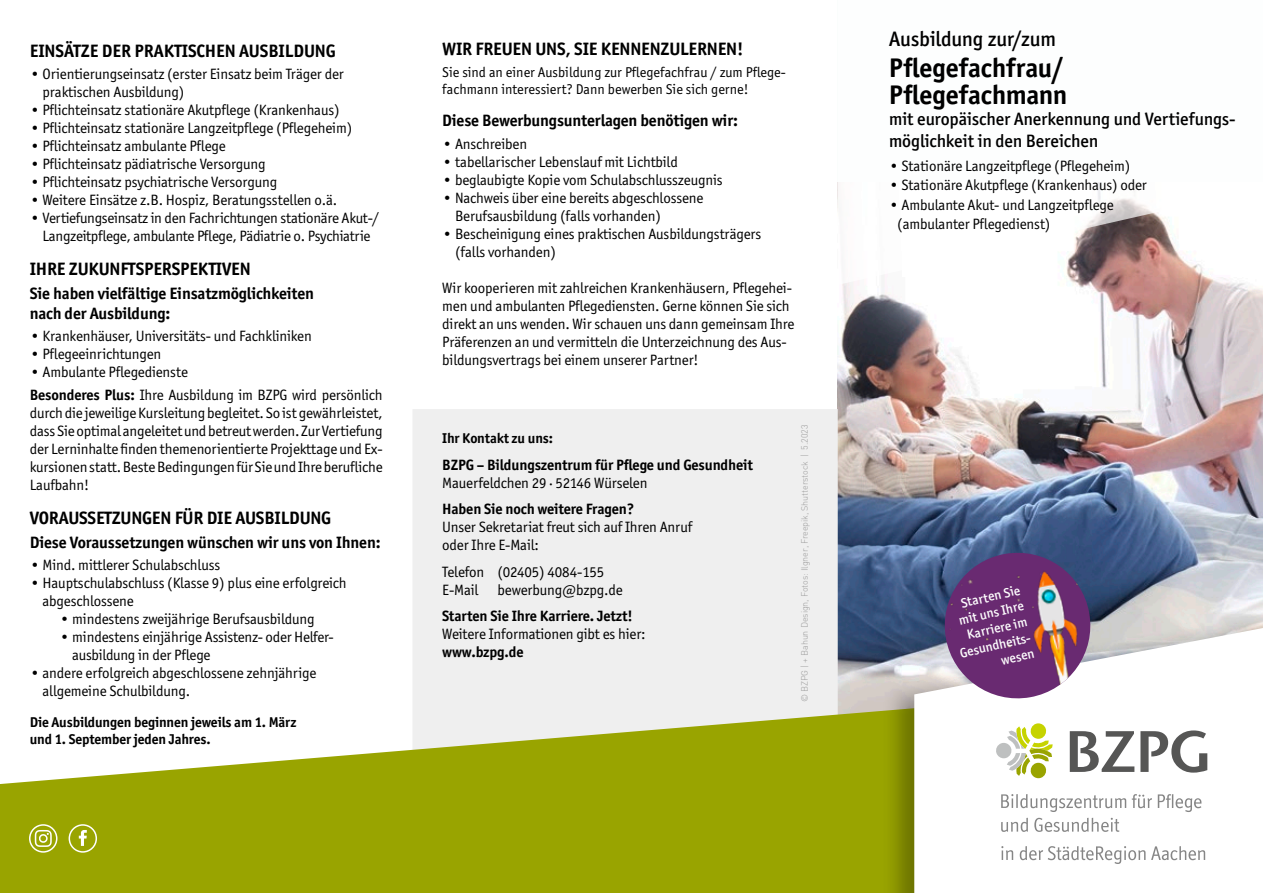
<style>
.page{position:relative;width:1263px;height:893px;background:#fff}
.page>*{position:absolute;margin:0;border:0;box-sizing:border-box;transform-origin:0 0}
.t1{font:700 27px/27px "ITC Officina Sans";letter-spacing:-.005em;color:#000}
.t2{font:500 21px "ITC Officina Sans";letter-spacing:-.005em;color:#000}
.t3{font:700 18px "ITC Officina Sans";letter-spacing:-.01em;color:#000}
.t4{font:500 18px/21.6px "ITC Officina Sans";letter-spacing:-.005em;color:#000}
.t5{font:700 16.5px/19.8px "ITC Officina Sans";letter-spacing:-.01em;color:#000}
.t6{font:15px/18px "ITC Officina Sans";letter-spacing:-.01em;color:#000}
.t7{font:700 15px "ITC Officina Sans";letter-spacing:-.01em;color:#000}
.t8{font:14.25px/17.1px "ITC Officina Sans";color:#000}
.t9{font:700 14.25px/17.1px "ITC Officina Sans";letter-spacing:-.01em;color:#000}
.t10{font:500 13.5px/16.2px "ITC Officina Sans";color:#fff;text-align:right}
.t11{font:300 9px "DIN";letter-spacing:-.01em;color:#9c9c9c}
.s1{font-weight:700}
</style>
<div class="page">
<img style="left:838px;top:285px;width:425px;height:394px">
<div style="left:413px;top:409px;width:425px;height:270px;background:#efefef"></div>
<svg style="left:0;top:679px;width:881px;height:214px;fill:#99a400"></svg>
<div style="left:881px;top:612px;width:382px;height:281px;background:#000;opacity:.3"></div>
<svg style="left:914px;top:628px;width:349px;height:265px"></svg>
<svg style="left:1001px;top:846px;width:12px;height:14px"></svg>
<svg style="left:1020px;top:846px;width:125px;height:18px"></svg>
<svg style="left:1151px;top:846px;width:54px;height:14px"></svg>
<svg style="left:1001px;top:794px;width:125px;height:18px"></svg>
<svg style="left:1132px;top:794px;width:20px;height:14px"></svg>
<svg style="left:1158px;top:794px;width:43px;height:18px"></svg>
<svg style="left:1001px;top:818px;width:27px;height:14px"></svg>
<svg style="left:1034px;top:818px;width:85px;height:14px"></svg>
<svg style="left:995px;top:723px;width:58px;height:55px"></svg>
<svg style="left:1070px;top:731px;width:64px;height:41px"></svg>
<svg style="left:1140px;top:730px;width:67px;height:43px"></svg>
<svg style="left:939px;top:547px;width:157px;height:157px"></svg>
<img style="left:942px;top:561px;width:154px;height:143px">
<svg style="left:842px;top:182px;width:403px;height:103px"></svg>
<div style="left:69px;top:824px;width:28px;height:29px;border:2px solid #fff;border-radius:50%"></div>
<svg style="left:79px;top:830px;width:8px;height:16px"></svg>
<div style="left:29px;top:824px;width:28px;height:29px;border:2px solid #fff;border-radius:50%"></div>
<svg style="left:35px;top:830px;width:17px;height:17px"></svg>
<p class="t3" style="left:30px;top:39px;width:307px">EINSÄTZE DER PRAKTISCHEN AUSBILDUNG</p>
<p class="t6" style="left:43px;top:65px;width:303px;text-indent:-13px">• Orientierungseinsatz (erster Einsatz beim Träger der praktischen Ausbildung)</p>
<p class="t6" style="left:30px;top:101px;width:311px">• Pflichteinsatz stationäre Akutpflege (Krankenhaus)</p>
<p class="t6" style="left:30px;top:119px;width:324px">• Pflichteinsatz stationäre Langzeitpflege (Pflegeheim)</p>
<p class="t6" style="left:30px;top:137px;width:197px">• Pflichteinsatz ambulante Pflege</p>
<p class="t6" style="left:30px;top:155px;width:237px">• Pflichteinsatz pädiatrische Versorgung</p>
<p class="t6" style="left:30px;top:173px;width:249px">• Pflichteinsatz psychiatrische Versorgung</p>
<p class="t6" style="left:30px;top:191px;width:309px">• Weitere Einsätze z.B. Hospiz, Beratungsstellen o.ä.</p>
<p class="t6" style="left:30px;top:209px;width:351px;text-align:center">• Vertiefungseinsatz in den Fachrichtungen stationäre Akut-/<br>Langzeitpflege, ambulante Pflege, Pädiatrie o. Psychiatrie</p>
<p class="t3" style="left:30px;top:258px;width:222px">IHRE ZUKUNFTSPERSPEKTIVEN</p>
<p class="t5" style="left:30px;top:284px;width:286px">Sie haben vielfältige Einsatzmöglichkeiten nach der Ausbildung:</p>
<p class="t6" style="left:30px;top:327px;width:284px">• Krankenhäuser, Universitäts- und Fachkliniken</p>
<p class="t6" style="left:30px;top:345px;width:133px">• Pflegeeinrichtungen</p>
<p class="t6" style="left:30px;top:361px;width:354px;line-height:22.2px">• Ambulante Pflegedienste<br><span class="s1">Besonderes Plus:</span> Ihre Ausbildung im BZPG wird persönlich</p>
<p class="t6" style="left:30px;top:403px;width:354px;text-align:justify">durch die jeweilige Kursleitung begleitet. So ist gewährleistet, dass Sie optimal angeleitet und betreut werden. Zur Vertiefung der Lerninhalte finden themenorientierte Projekttage und Ex&shy;kursionen statt. Beste Bedingungen für Sie und Ihre berufliche Laufbahn!</p>
<p class="t3" style="left:30px;top:507px;width:303px">VORAUSSETZUNGEN FÜR DIE AUSBILDUNG</p>
<p class="t5" style="left:30px;top:532px;width:352px">Diese Voraussetzungen wünschen wir uns von Ihnen:</p>
<p class="t6" style="left:30px;top:556px;width:192px">• Mind. mittlerer Schulabschluss</p>
<p class="t6" style="left:43px;top:574px;width:306px;text-indent:-13px">• Hauptschulabschluss (Klasse 9) plus eine erfolgreich abgeschlossene</p>
<p class="t6" style="left:60px;top:610px;width:257px">• mindestens zweijährige Berufsausbildung</p>
<p class="t6" style="left:72px;top:628px;width:263px;text-indent:-13px">• mindestens einjährige Assistenz- oder Helfer&shy;ausbildung in der Pflege</p>
<p class="t6" style="left:42px;top:664px;width:275px;text-indent:-13px">• andere erfolgreich abgeschlossene zehnjährige allgemeine Schulbildung.</p>
<p class="t9" style="left:30px;top:714px;width:268px">Die Ausbildungen beginnen jeweils am 1. März und 1. September jeden Jahres.</p>
<p class="t3" style="left:442px;top:38px;width:303px">WIR FREUEN UNS, SIE KENNENZULERNEN!</p>
<p class="t8" style="left:442px;top:63px;width:345px">Sie sind an einer Ausbildung zur Pflegefachfrau / zum Pflege&shy;fachmann interessiert? Dann bewerben Sie sich gerne!</p>
<p class="t5" style="left:442px;top:111px;width:297px">Diese Bewerbungsunterlagen benötigen wir:</p>
<p class="t6" style="left:442px;top:134px;width:86px">• Anschreiben</p>
<p class="t6" style="left:442px;top:152px;width:237px">• tabellarischer Lebenslauf mit Lichtbild</p>
<p class="t6" style="left:442px;top:170px;width:282px">• beglaubigte Kopie vom Schulabschlusszeugnis</p>
<p class="t6" style="left:455px;top:188px;width:250px;text-indent:-13px">• Nachweis über eine bereits abgeschlossene<br>Berufsausbildung (falls vorhanden)</p>
<p class="t6" style="left:455px;top:224px;width:308px;text-indent:-13px">• Bescheinigung eines praktischen Ausbildungsträgers (falls vorhanden)</p>
<p class="t6" style="left:442px;top:278px;width:354px">Wir kooperieren mit zahlreichen Krankenhäusern, Pflegehei&shy;men und ambulanten Pflegediensten. Gerne können Sie sich direkt an uns wenden. Wir schauen uns dann gemeinsam Ihre Präferenzen an und vermitteln die Unterzeichnung des Aus&shy;bildungsvertrags bei einem unserer Partner!</p>
<p class="t9" style="left:442px;top:430px;width:112px">Ihr Kontakt zu uns:</p>
<p class="t7" style="left:442px;top:455px;width:312px">BZPG – Bildungszentrum für Pflege und Gesundheit</p>
<p class="t6" style="left:442px;top:474px;width:207px">Mauerfeldchen 29 · 52146 Würselen</p>
<p class="t7" style="left:442px;top:500px;width:193px">Haben Sie noch weitere Fragen?</p>
<p class="t6" style="left:442px;top:518px;width:251px">Unser Sekretariat freut sich auf Ihren Anruf oder Ihre E-Mail:</p>
<p class="t6" style="left:442px;top:563px;width:164px">Telefon (02405) 4084-155<br>E-Mail</p>
<p class="t6" style="left:497px;top:581px;width:127px">bewerbung@bzpg.de</p>
<p class="t7" style="left:442px;top:607px;width:192px">Starten Sie Ihre Karriere. Jetzt!</p>
<p class="t6" style="left:442px;top:625px;width:205px">Weitere Informationen gibt es hier:</p>
<p class="t7" style="left:442px;top:643px;width:83px">www.bzpg.de</p>
<p class="t11" style="left:799px;top:702px;width:279px;rotate:-90deg">© BZPG | + Bahun Design, Fotos: Ilgner, Freepik, Shutterstock | 5.2023</p>
<h2 class="t2" style="left:889px;top:26px;width:169px">Ausbildung zur/zum</h2>
<h1 class="t1" style="left:889px;top:54px;width:180px">Pflegefachfrau/<br>Pflegefachmann</h1>
<p class="t4" style="left:889px;top:108px;width:348px">mit europäischer Anerkennung und Vertiefungs&shy;möglichkeit in den Bereichen</p>
<p class="t6" style="left:889px;top:157px;width:243px">• Stationäre Langzeitpflege (Pflegeheim)</p>
<p class="t6" style="left:889px;top:176px;width:260px">• Stationäre Akutpflege (Krankenhaus) oder</p>
<p class="t6" style="left:897px;top:195px;width:218px;line-height:19.5px;text-indent:-9px">• Ambulante Akut- und Langzeitpflege (ambulanter Pflegedienst)</p>
<p class="t10" style="left:947px;top:598px;width:76px;rotate:-13deg">Starten Sie mit uns Ihre<br>Karriere im<br>Gesundheits&shy;wesen</p>
</div>
